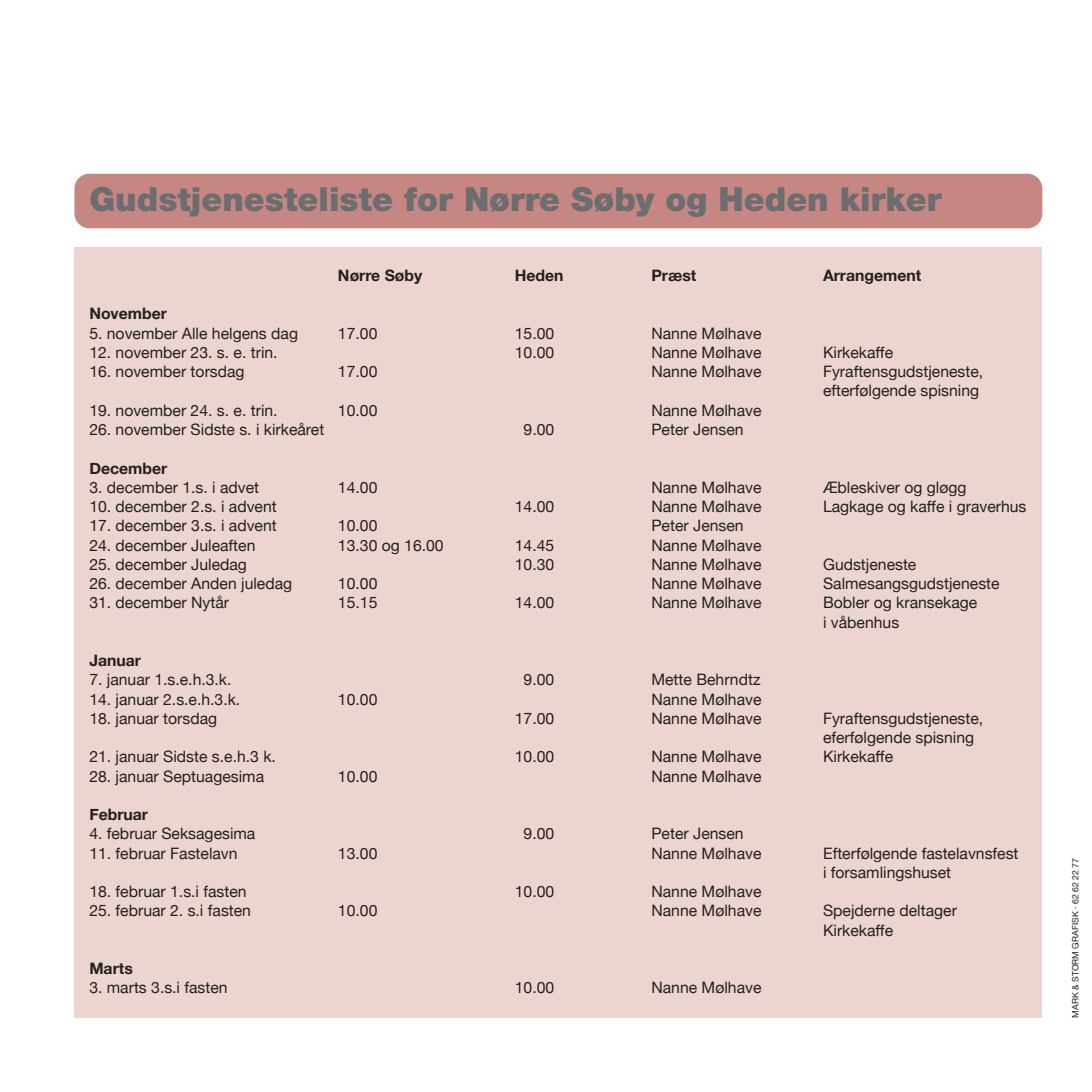
<style>
.page{position:relative;width:1092px;height:1092px;background:#fff}
.page>*{position:absolute;margin:0;border:0;box-sizing:border-box;transform-origin:0 0}
.t1{font:900 33.25px "Helvetica Neue LT Std";color:#6c6d70}
.t2{font:15.75px/19.2px "Helvetica Neue";color:#231f20}
.t3{font:700 15.75px "Helvetica Neue";color:#231f20}
.t4{font:8.75px "Helvetica Neue LT Std";color:#231f20}
</style>
<div class="page">
<div style="left:74px;top:247px;width:968px;height:770px;background:#ecd5d0"></div>
<div style="left:74px;top:174px;width:968px;height:54px;background:#c68783;border-radius:15px"></div>
<h1 class="t1" style="left:89px;top:179px;width:853px">Gudstjenesteliste for Nørre Søby og Heden kirker</h1>
<p class="t3" style="left:338px;top:263px;width:86px">Nørre Søby</p>
<p class="t3" style="left:515px;top:263px;width:50px">Heden</p>
<p class="t3" style="left:651px;top:263px;width:46px">Præst</p>
<p class="t3" style="left:823px;top:263px;width:100px">Arrangement</p>
<p class="t3" style="left:89px;top:301px;width:79px">November</p>
<p class="t2" style="left:89px;top:324px;width:210px">5. november Alle helgens dag</p>
<p class="t2" style="left:338px;top:324px;width:41px">17.00</p>
<p class="t2" style="left:515px;top:324px;width:41px">15.00</p>
<p class="t2" style="left:651px;top:324px;width:111px">Nanne Mølhave</p>
<p class="t2" style="left:89px;top:343px;width:190px">12. november 23. s. e. trin.</p>
<p class="t2" style="left:515px;top:343px;width:41px">10.00</p>
<p class="t2" style="left:651px;top:343px;width:111px">Nanne Mølhave</p>
<p class="t2" style="left:823px;top:343px;width:72px">Kirkekaffe</p>
<p class="t2" style="left:89px;top:363px;width:157px">16. november torsdag</p>
<p class="t2" style="left:338px;top:363px;width:41px">17.00</p>
<p class="t2" style="left:651px;top:363px;width:111px">Nanne Mølhave</p>
<p class="t2" style="left:823px;top:363px;width:162px">Fyraftensgudstjeneste, efterfølgende spisning</p>
<p class="t2" style="left:89px;top:401px;width:190px">19. november 24. s. e. trin.</p>
<p class="t2" style="left:338px;top:401px;width:41px">10.00</p>
<p class="t2" style="left:651px;top:401px;width:111px">Nanne Mølhave</p>
<p class="t2" style="left:89px;top:420px;width:236px">26. november Sidste s. i kirkeåret</p>
<p class="t2" style="left:523px;top:420px;width:32px">9.00</p>
<p class="t2" style="left:651px;top:420px;width:94px">Peter Jensen</p>
<p class="t3" style="left:89px;top:455px;width:79px">December</p>
<p class="t2" style="left:89px;top:478px;width:171px">3. december 1.s. i advet</p>
<p class="t2" style="left:338px;top:478px;width:41px">14.00</p>
<p class="t2" style="left:651px;top:478px;width:111px">Nanne Mølhave</p>
<p class="t2" style="left:823px;top:478px;width:145px">Æbleskiver og gløgg</p>
<p class="t2" style="left:89px;top:497px;width:189px">10. december 2.s. i advent</p>
<p class="t2" style="left:515px;top:497px;width:41px">14.00</p>
<p class="t2" style="left:651px;top:497px;width:111px">Nanne Mølhave</p>
<p class="t2" style="left:823px;top:497px;width:205px">Lagkage og kaffe i graverhus</p>
<p class="t2" style="left:89px;top:517px;width:189px">17. december 3.s. i advent</p>
<p class="t2" style="left:338px;top:517px;width:41px">10.00</p>
<p class="t2" style="left:651px;top:517px;width:94px">Peter Jensen</p>
<p class="t2" style="left:89px;top:536px;width:168px">24. december Juleaften</p>
<p class="t2" style="left:338px;top:536px;width:107px">13.30 og 16.00</p>
<p class="t2" style="left:515px;top:536px;width:41px">14.45</p>
<p class="t2" style="left:651px;top:536px;width:111px">Nanne Mølhave</p>
<p class="t2" style="left:89px;top:555px;width:159px">25. december Juledag</p>
<p class="t2" style="left:515px;top:555px;width:41px">10.30</p>
<p class="t2" style="left:651px;top:555px;width:111px">Nanne Mølhave</p>
<p class="t2" style="left:823px;top:555px;width:95px">Gudstjeneste</p>
<p class="t2" style="left:89px;top:574px;width:204px">26. december Anden juledag</p>
<p class="t2" style="left:338px;top:574px;width:41px">10.00</p>
<p class="t2" style="left:651px;top:574px;width:111px">Nanne Mølhave</p>
<p class="t2" style="left:823px;top:574px;width:178px">Salmesangsgudstjeneste</p>
<p class="t2" style="left:89px;top:594px;width:141px">31. december Nytår</p>
<p class="t2" style="left:338px;top:594px;width:41px">15.15</p>
<p class="t2" style="left:515px;top:594px;width:41px">14.00</p>
<p class="t2" style="left:651px;top:594px;width:111px">Nanne Mølhave</p>
<p class="t2" style="left:823px;top:594px;width:156px">Bobler og kransekage i våbenhus</p>
<p class="t3" style="left:89px;top:648px;width:53px">Januar</p>
<p class="t2" style="left:89px;top:671px;width:144px">7. januar 1.s.e.h.3.k.</p>
<p class="t2" style="left:523px;top:671px;width:32px">9.00</p>
<p class="t2" style="left:651px;top:671px;width:111px">Mette Behrndtz</p>
<p class="t2" style="left:89px;top:690px;width:152px">14. januar 2.s.e.h.3.k.</p>
<p class="t2" style="left:338px;top:690px;width:41px">10.00</p>
<p class="t2" style="left:651px;top:690px;width:111px">Nanne Mølhave</p>
<p class="t2" style="left:89px;top:709px;width:129px">18. januar torsdag</p>
<p class="t2" style="left:515px;top:709px;width:41px">17.00</p>
<p class="t2" style="left:651px;top:709px;width:111px">Nanne Mølhave</p>
<p class="t2" style="left:823px;top:709px;width:162px">Fyraftensgudstjeneste, eferfølgende spisning</p>
<p class="t2" style="left:89px;top:748px;width:188px">21. januar Sidste s.e.h.3 k.</p>
<p class="t2" style="left:515px;top:748px;width:41px">10.00</p>
<p class="t2" style="left:651px;top:748px;width:111px">Nanne Mølhave</p>
<p class="t2" style="left:823px;top:748px;width:72px">Kirkekaffe</p>
<p class="t2" style="left:89px;top:767px;width:176px">28. januar Septuagesima</p>
<p class="t2" style="left:338px;top:767px;width:41px">10.00</p>
<p class="t2" style="left:651px;top:767px;width:111px">Nanne Mølhave</p>
<p class="t3" style="left:89px;top:802px;width:60px">Februar</p>
<p class="t2" style="left:89px;top:825px;width:167px">4. februar Seksagesima</p>
<p class="t2" style="left:523px;top:825px;width:32px">9.00</p>
<p class="t2" style="left:651px;top:825px;width:94px">Peter Jensen</p>
<p class="t2" style="left:89px;top:844px;width:150px">11. februar Fastelavn</p>
<p class="t2" style="left:338px;top:844px;width:41px">13.00</p>
<p class="t2" style="left:651px;top:844px;width:111px">Nanne Mølhave</p>
<p class="t2" style="left:823px;top:844px;width:197px">Efterfølgende fastelavnsfest i forsamlingshuset</p>
<p class="t2" style="left:89px;top:882px;width:159px">18. februar 1.s.i fasten</p>
<p class="t2" style="left:515px;top:882px;width:41px">10.00</p>
<p class="t2" style="left:651px;top:882px;width:111px">Nanne Mølhave</p>
<p class="t2" style="left:89px;top:902px;width:163px">25. februar 2. s.i fasten</p>
<p class="t2" style="left:338px;top:902px;width:41px">10.00</p>
<p class="t2" style="left:651px;top:902px;width:111px">Nanne Mølhave</p>
<p class="t2" style="left:823px;top:902px;width:135px">Spejderne deltager<br>Kirkekaffe</p>
<p class="t3" style="left:89px;top:956px;width:45px">Marts</p>
<p class="t2" style="left:89px;top:979px;width:140px">3. marts 3.s.i fasten</p>
<p class="t2" style="left:515px;top:979px;width:41px">10.00</p>
<p class="t2" style="left:651px;top:979px;width:111px">Nanne Mølhave</p>
<p class="t4" style="left:1069px;top:1017px;width:161px;rotate:-90deg">MARK &amp; STORM GRAFISK · 62 62 22 77</p>
</div>
